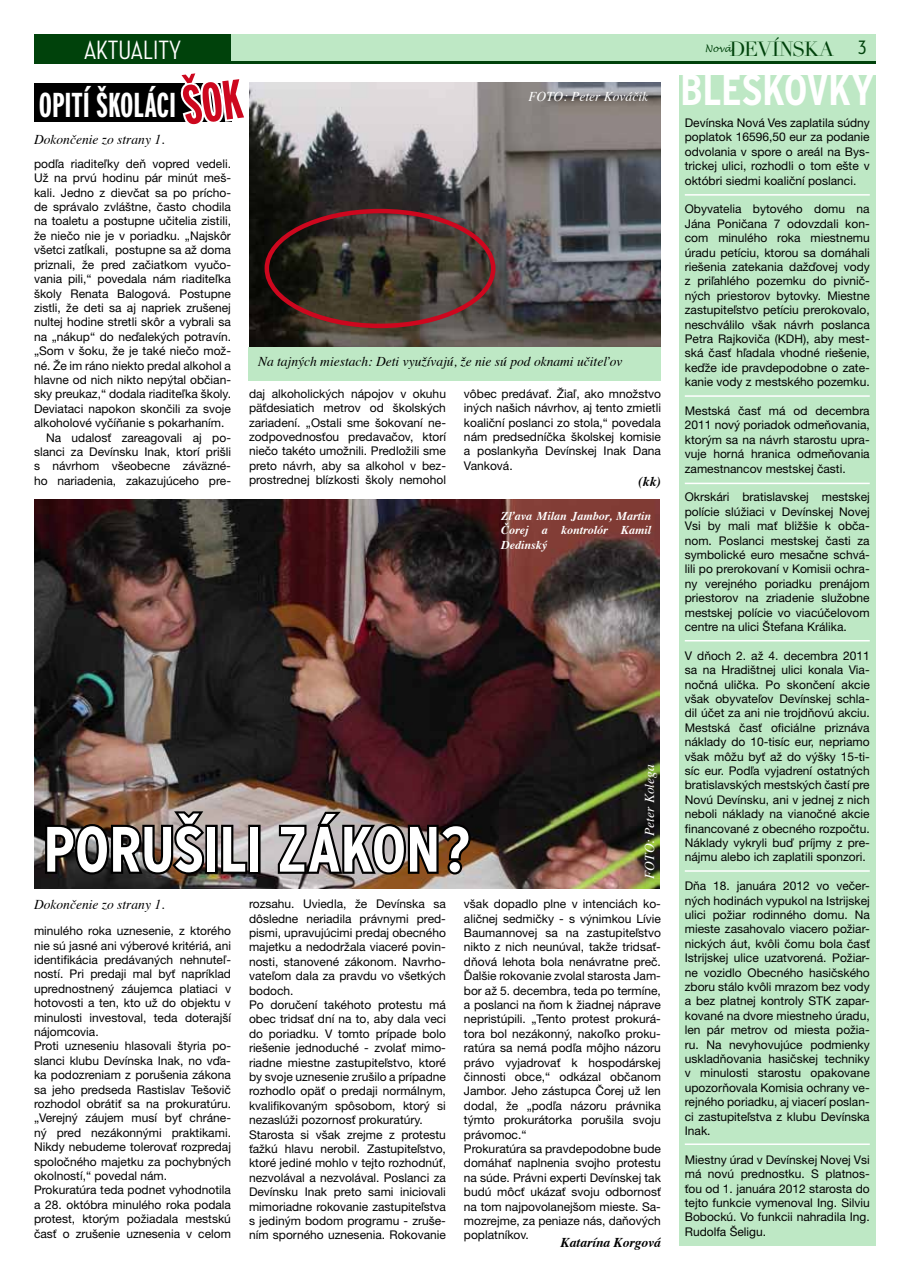
<style>
.page{position:relative;width:910px;height:1280px;background:#fff}
.page>*{position:absolute;margin:0;border:0;box-sizing:border-box;transform-origin:0 0}
.t1{font:700 condensed 63.9px "Interstate CE";letter-spacing:-.015em;color:#fff}
.t2{font:700 condensed 43.8px "Interstate CE";letter-spacing:-.01em;color:#fff}
.t3{font:700 extra-condensed 34.5px "Interstate CE";letter-spacing:-.005em;color:#fff}
.t4{font:500 27px "Neutraface Condensed";color:#fff}
.t5{font:20.1px "Didot";letter-spacing:-.04em;color:#00420b}
.t6{font:italic 13.5px "Times";color:#000}
.t7{font:italic 13.5px "Times";color:#fff}
.t8{font:italic 700 13.5px "Times";color:#000}
.t9{font:12px/14.4px "Helvetica Neue CE";color:#000;text-align:justify}
.t10{font:italic 700 12px/14.4px "Times";color:#fff;text-align:justify}
.s1{font-family:"Neutraface Condensed";font-weight:500;font-size:24px}
</style>
<div class="page">
<div style="left:34px;top:34px;width:842px;height:28px;background:#bee8c5"></div>
<hr style="left:34px;top:62px;width:842px;height:2px;background:#00420b">
<div style="left:34px;top:34px;width:197px;height:28px;background:#00420b"></div>
<div style="left:679px;top:75px;width:197px;height:1171px;background:#bee8c5"></div>
<hr style="left:685px;top:194px;width:185px;height:2px;background:#fff">
<hr style="left:685px;top:395px;width:185px;height:2px;background:#fff">
<hr style="left:685px;top:483px;width:185px;height:1px;background:#fff">
<hr style="left:685px;top:640px;width:185px;height:1px;background:#fff">
<hr style="left:685px;top:870px;width:185px;height:2px;background:#fff">
<hr style="left:685px;top:1143px;width:185px;height:2px;background:#fff">
<img style="left:249px;top:83px;width:412px;height:264px">
<div style="left:34px;top:83px;width:198px;height:38px;background:#000"></div>
<div style="left:265px;top:209px;width:230px;height:119px;border:4px solid #cd071e;border-radius:50%"></div>
<div style="left:249px;top:347px;width:412px;height:34px;background:#bee8c5"></div>
<img style="left:34px;top:499px;width:626px;height:390px">
<img style="left:43px;top:807px;width:164px;height:70px">
<div style="left:205px;top:825px;width:13px;height:49px;border:4px solid #000"></div>
<svg style="left:219px;top:823px;width:31px;height:53px;background:#746f6f"></svg>
<div style="left:248px;top:825px;width:13px;height:49px;border:4px solid #000"></div>
<svg style="left:274px;top:808px;width:199px;height:74px;background:#645651"></svg>
<svg style="left:174px;top:83px;width:58px;height:39px"></svg>
<h3 class="t4" style="left:84px;top:35px;width:99px">AKTUALITY</h3>
<h3 class="t5" style="left:705px;top:37px;width:163px"><sup>Nová</sup>DEVÍNSKA <span class="s1">3</span></h3>
<h3 class="t3" style="left:39px;top:85px;width:139px">OPITÍ ŠKOLÁCI</h3>
<p class="t6" style="left:34px;top:128px;width:132px">Dokončenie zo strany 1.</p>
<p class="t9" style="left:34px;top:156px;width:198px">podľa riaditeľky deň vopred vedeli.</p>
<p class="t9" style="left:34px;top:171px;width:198px">Už na prvú hodinu pár minút meš-</p>
<p class="t9" style="left:34px;top:185px;width:198px">kali. Jedno z dievčat sa po prícho-</p>
<p class="t9" style="left:34px;top:200px;width:198px">de správalo zvláštne, často chodila</p>
<p class="t9" style="left:34px;top:214px;width:198px">na toaletu a postupne učitelia zistili,</p>
<p class="t9" style="left:34px;top:228px;width:198px">že niečo nie je v poriadku. „Najskôr</p>
<p class="t9" style="left:34px;top:243px;width:198px">všetci zatĺkali, postupne sa až doma</p>
<p class="t9" style="left:34px;top:257px;width:198px">priznali, že pred začiatkom vyučo-</p>
<p class="t9" style="left:34px;top:272px;width:198px">vania pili,“ povedala nám riaditeľka</p>
<p class="t9" style="left:34px;top:286px;width:198px">školy Renata Balogová. Postupne</p>
<p class="t9" style="left:34px;top:300px;width:198px">zistli, že deti sa aj napriek zrušenej</p>
<p class="t9" style="left:34px;top:315px;width:198px">nultej hodine stretli skôr a vybrali sa</p>
<p class="t9" style="left:34px;top:329px;width:198px">na „nákup“ do neďalekých potravín.</p>
<p class="t9" style="left:34px;top:344px;width:199px">„Som v šoku, že je také niečo mož-</p>
<p class="t9" style="left:34px;top:358px;width:198px">né. Že im ráno niekto predal alkohol a</p>
<p class="t9" style="left:34px;top:372px;width:198px">hlavne od nich nikto nepýtal občian-</p>
<p class="t9" style="left:34px;top:387px;width:198px">sky preukaz,“ dodala riaditeľka školy.</p>
<p class="t9" style="left:34px;top:401px;width:198px">Deviataci napokon skončili za svoje</p>
<p class="t9" style="left:34px;top:416px;width:192px">alkoholové vyčíňanie s pokarhaním.</p>
<p class="t9" style="left:46px;top:430px;width:186px">Na udalosť zareagovali aj po-</p>
<p class="t9" style="left:34px;top:444px;width:198px">slanci za Devínsku Inak, ktorí prišli</p>
<p class="t9" style="left:34px;top:459px;width:198px">s návrhom všeobecne záväzné-</p>
<p class="t9" style="left:34px;top:473px;width:198px">ho nariadenia, zakazujúceho pre-</p>
<p class="t7" style="left:528px;top:85px;width:121px">FOTO: Peter Kováčik</p>
<p class="t6" style="left:258px;top:350px;width:366px">Na tajných miestach: Deti využívajú, že nie sú pod oknami učiteľov</p>
<p class="t9" style="left:249px;top:386px;width:198px">daj alkoholických nápojov v okuhu päťdesiatich metrov od školských zariadení. „Ostali sme šokovaní ne&shy;zodpovednosťou predavačov, ktorí niečo takéto umožnili. Predložili sme preto návrh, aby sa alkohol v bez&shy;prostrednej blízkosti školy nemohol</p>
<p class="t9" style="left:464px;top:386px;width:198px">vôbec predávať. Žiaľ, ako množstvo iných našich návrhov, aj tento zmietli koaliční poslanci zo stola,“ povedala nám predsedníčka školskej komisie a poslankyňa Devínskej Inak Dana Vanková.</p>
<p class="t8" style="left:638px;top:469px;width:24px">(kk)</p>
<p class="t10" style="left:501px;top:508px;width:152px">Zľava Milan Jambor, Martin Čorej a kontrolór Kamil Dedinský</p>
<h1 class="t1" style="left:43px;top:812px;width:429px">PORUŠILI ZÁKON?</h1>
<p class="t7" style="left:638px;top:879px;width:116px;rotate:-90deg">FOTO: Peter Kolega</p>
<p class="t6" style="left:34px;top:892px;width:132px">Dokončenie zo strany 1.</p>
<p class="t9" style="left:34px;top:924px;width:198px;text-align:left">minulého roka uznesenie, z ktorého nie sú jasné ani výberové kritériá, ani identifikácia predávaných nehnuteľ&shy;ností. Pri predaji mal byť napríklad uprednostnený záujemca platiaci v hotovosti a ten, kto už do objektu v minulosti investoval, teda doterajší nájomcovia.<br>Proti uzneseniu hlasovali štyria po&shy;slanci klubu Devínska Inak, no vďa&shy;ka podozreniam z porušenia zákona sa jeho predseda Rastislav Tešovič rozhodol obrátiť sa na prokuratúru. „Verejný záujem musí byť chráne&shy;ný pred nezákonnými praktikami.<br>Nikdy nebudeme tolerovať rozpredaj spoločného majetku za pochybných okolností,“ povedal nám.<br>Prokuratúra teda podnet vyhodnotila a 28. októbra minulého roka podala protest, ktorým požiadala mestskú časť o zrušenie uznesenia v celom</p>
<p class="t9" style="left:249px;top:897px;width:199px;text-align:left">rozsahu. Uviedla, že Devínska sa dôsledne neriadila právnymi pred&shy;pismi, upravujúcimi predaj obecného majetku a nedodržala viaceré povin&shy;nosti, stanovené zákonom. Navrho&shy;vateľom dala za pravdu vo všetkých bodoch.<br>Po doručení takéhoto protestu má obec tridsať dní na to, aby dala veci do poriadku. V tomto prípade bolo riešenie jednoduché - zvolať mimo&shy;riadne miestne zastupiteľstvo, ktoré by svoje uznesenie zrušilo a prípadne rozhodlo opäť o predaji normálnym, kvalifikovaným spôsobom, ktorý si nezaslúži pozornosť prokuratúry.<br>Starosta si však zrejme z protestu ťažkú hlavu nerobil. Zastupiteľstvo, ktoré jediné mohlo v tejto rozhodnúť, nezvolával a nezvolával. Poslanci za Devínsku Inak preto sami iniciovali mimoriadne rokovanie zastupiteľstva s jediným bodom programu - zruše&shy;ním sporného uznesenia. Rokovanie</p>
<p class="t9" style="left:464px;top:897px;width:198px;text-align:left">však dopadlo plne v intenciách ko&shy;aličnej sedmičky - s výnimkou Lívie Baumannovej sa na zastupiteľstvo nikto z nich neunúval, takže tridsať&shy;dňová lehota bola nenávratne preč.<br>Ďalšie rokovanie zvolal starosta Jam&shy;bor až 5. decembra, teda po termíne, a poslanci na ňom k žiadnej náprave nepristúpili. „Tento protest prokurá&shy;tora bol nezákonný, nakoľko proku&shy;ratúra sa nemá podľa môjho názoru právo vyjadrovať k hospodárskej činnosti obce,“ odkázal občanom Jambor. Jeho zástupca Čorej už len dodal, že „podľa názoru právnika týmto prokurátorka porušila svoju právomoc.“<br>Prokuratúra sa pravdepodobne bude domáhať naplnenia svojho protestu na súde. Právni experti Devínskej tak budú môcť ukázať svoju odbornosť na tom najpovolanejšom mieste. Sa&shy;mozrejme, za peniaze nás, daňových poplatníkov.</p>
<p class="t8" style="left:561px;top:1230px;width:102px">Katarína Korgová</p>
<h2 class="t2" style="left:680px;top:64px;width:196px">BLESKOVKY</h2>
<p class="t9" style="left:685px;top:115px;width:186px">Devínska Nová Ves zaplatila súdny poplatok 16596,50 eur za podanie odvolania v spore o areál na Bys&shy;trickej ulici, rozhodli o tom ešte v októbri siedmi koaliční poslanci.</p>
<p class="t9" style="left:685px;top:202px;width:186px">Obyvatelia bytového domu na Jána Poničana 7 odovzdali kon&shy;com minulého roka miestnemu úradu petíciu, ktorou sa domáhali riešenia zatekania dažďovej vody z priľahlého pozemku do pivnič&shy;ných priestorov bytovky. Miestne zastupiteľstvo petíciu prerokovalo, neschválilo však návrh poslanca Petra Rajkoviča (KDH), aby mest&shy;ská časť hľadala vhodné riešenie, keďže ide pravdepodobne o zate&shy;kanie vody z mestského pozemku.</p>
<p class="t9" style="left:685px;top:403px;width:186px">Mestská časť má od decembra 2011 nový poriadok odmeňovania, ktorým sa na návrh starostu upra&shy;vuje horná hranica odmeňovania zamestnancov mestskej časti.</p>
<p class="t9" style="left:685px;top:490px;width:186px">Okrskári bratislavskej mestskej polície slúžiaci v Devínskej Novej Vsi by mali mať bližšie k obča&shy;nom. Poslanci mestskej časti za symbolické euro mesačne schvá&shy;lili po prerokovaní v Komisii ochra&shy;ny verejného poriadku prenájom priestorov na zriadenie služobne mestskej polície vo viacúčelovom centre na ulici Štefana Králika.</p>
<p class="t9" style="left:685px;top:648px;width:186px">V dňoch 2. až 4. decembra 2011 sa na Hradištnej ulici konala Via&shy;nočná ulička. Po skončení akcie však obyvateľov Devínskej schla&shy;dil účet za ani nie trojdňovú akciu.<br>Mestská časť oficiálne priznáva náklady do 10-tisíc eur, nepriamo však môžu byť až do výšky 15-ti&shy;síc eur. Podľa vyjadrení ostatných bratislavských mestských častí pre Novú Devínsku, ani v jednej z nich neboli náklady na vianočné akcie financované z obecného rozpočtu.<br>Náklady vykryli buď príjmy z pre&shy;nájmu alebo ich zaplatili sponzori.</p>
<p class="t9" style="left:685px;top:879px;width:186px">Dňa 18. januára 2012 vo večer&shy;ných hodinách vypukol na Istrijskej ulici požiar rodinného domu. Na mieste zasahovalo viacero požiar&shy;nických áut, kvôli čomu bola časť Istrijskej ulice uzatvorená. Požiar&shy;ne vozidlo Obecného hasičského zboru stálo kvôli mrazom bez vody a bez platnej kontroly STK zapar&shy;kované na dvore miestneho úradu, len pár metrov od miesta požia&shy;ru. Na nevyhovujúce podmienky uskladňovania hasičskej techniky v minulosti starostu opakovane upozorňovala Komisia ochrany ve&shy;rejného poriadku, aj viacerí poslan&shy;ci zastupiteľstva z klubu Devínska Inak.</p>
<p class="t9" style="left:685px;top:1152px;width:186px">Miestny úrad v Devínskej Novej Vsi má novú prednostku. S platnos&shy;ťou od 1. januára 2012 starosta do tejto funkcie vymenoval Ing. Silviu Bobockú. Vo funkcii nahradila Ing.<br>Rudolfa Šeligu.</p>
</div>
